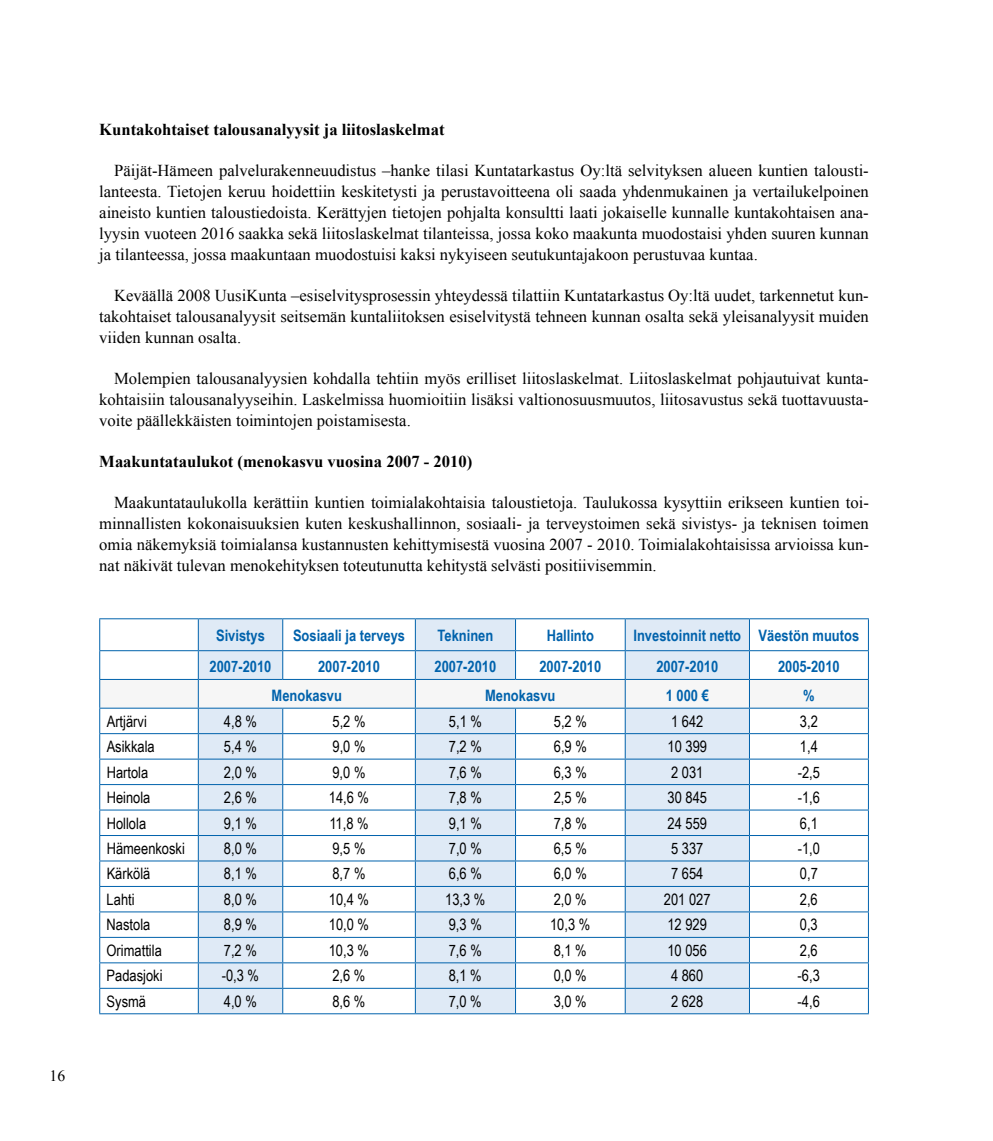
<style>
.page{position:relative;width:993px;height:1141px;background:#fff}
.page>*{position:absolute;margin:0;border:0;box-sizing:border-box;transform-origin:0 0}
.t1{font:16.62px/21px "Times New Roman";color:#000;text-align:justify}
.t2{font:700 16.62px "Times New Roman";color:#000}
.t3{font:15.75px "Arial Narrow";color:#000}
.t4{font:700 15.75px "Arial Narrow";color:#0062ac}
.t5{font:15.75px "Times New Roman";color:#000}
</style>
<div class="page">
<svg style="left:199px;top:619px;width:549px;height:31px;fill:#dfeaf6"></svg>
<hr style="left:99px;top:618px;width:99px;height:1px;background:#0062ac">
<hr style="left:99px;top:619px;width:1px;height:31px;background:#0062ac">
<hr style="left:198px;top:618px;width:85px;height:1px;background:#0062ac">
<hr style="left:198px;top:619px;width:1px;height:31px;background:#0062ac">
<hr style="left:283px;top:618px;width:132px;height:1px;background:#0062ac">
<hr style="left:282px;top:619px;width:1px;height:31px;background:#0062ac">
<hr style="left:415px;top:618px;width:100px;height:1px;background:#0062ac">
<hr style="left:415px;top:619px;width:1px;height:31px;background:#0062ac">
<hr style="left:515px;top:618px;width:110px;height:1px;background:#0062ac">
<hr style="left:515px;top:619px;width:1px;height:31px;background:#0062ac">
<hr style="left:625px;top:618px;width:124px;height:1px;background:#0062ac">
<hr style="left:624px;top:619px;width:1px;height:31px;background:#0062ac">
<hr style="left:749px;top:618px;width:119px;height:1px;background:#0062ac">
<hr style="left:748px;top:619px;width:1px;height:31px;background:#0062ac">
<hr style="left:867px;top:619px;width:1px;height:31px;background:#0062ac">
<hr style="left:99px;top:650px;width:99px;height:1px;background:#0062ac">
<hr style="left:198px;top:650px;width:85px;height:1px;background:#0062ac">
<hr style="left:283px;top:650px;width:132px;height:1px;background:#0062ac">
<hr style="left:415px;top:650px;width:100px;height:1px;background:#0062ac">
<hr style="left:515px;top:650px;width:110px;height:1px;background:#0062ac">
<hr style="left:625px;top:650px;width:124px;height:1px;background:#0062ac">
<hr style="left:749px;top:650px;width:119px;height:1px;background:#0062ac">
<svg style="left:99px;top:651px;width:769px;height:362px"></svg>
<hr style="left:99px;top:1013px;width:99px;height:1px;background:#0062ac">
<hr style="left:198px;top:1013px;width:85px;height:1px;background:#0062ac">
<hr style="left:283px;top:1013px;width:132px;height:1px;background:#0062ac">
<hr style="left:415px;top:1013px;width:100px;height:1px;background:#0062ac">
<hr style="left:515px;top:1013px;width:110px;height:1px;background:#0062ac">
<hr style="left:625px;top:1013px;width:124px;height:1px;background:#0062ac">
<hr style="left:749px;top:1013px;width:119px;height:1px;background:#0062ac">
<p class="t5" style="left:50px;top:1065px;width:17px">16</p>
<p class="t2" style="left:99px;top:118px;width:347px">Kuntakohtaiset talousanalyysit ja liitoslaskelmat</p>
<p class="t1" style="left:99px;top:160px;width:770px;text-indent:15px">Päijät-Hämeen palvelurakenneuudistus –hanke tilasi Kuntatarkastus Oy:ltä selvityksen alueen kuntien talousti&shy;lanteesta. Tietojen keruu hoidettiin keskitetysti ja perustavoitteena oli saada yhdenmukainen ja vertailukelpoinen aineisto kuntien taloustiedoista. Kerättyjen tietojen pohjalta konsultti laati jokaiselle kunnalle kuntakohtaisen ana&shy;lyysin vuoteen 2016 saakka sekä liitoslaskelmat tilanteissa, jossa koko maakunta muodostaisi yhden suuren kunnan ja tilanteessa, jossa maakuntaan muodostuisi kaksi nykyiseen seutukuntajakoon perustuvaa kuntaa.</p>
<p class="t1" style="left:99px;top:285px;width:770px;text-indent:15px">Keväällä 2008 UusiKunta –esiselvitysprosessin yhteydessä tilattiin Kuntatarkastus Oy:ltä uudet, tarkennetut kun&shy;takohtaiset talousanalyysit seitsemän kuntaliitoksen esiselvitystä tehneen kunnan osalta sekä yleisanalyysit muiden viiden kunnan osalta.</p>
<p class="t1" style="left:99px;top:367px;width:770px;text-indent:15px">Molempien talousanalyysien kohdalla tehtiin myös erilliset liitoslaskelmat. Liitoslaskelmat pohjautuivat kunta&shy;kohtaisiin talousanalyyseihin. Laskelmissa huomioitiin lisäksi valtionosuusmuutos, liitosavustus sekä tuottavuusta&shy;voite päällekkäisten toimintojen poistamisesta.</p>
<p class="t2" style="left:99px;top:450px;width:374px">Maakuntataulukot (menokasvu vuosina 2007 - 2010)</p>
<p class="t1" style="left:99px;top:491px;width:770px;text-indent:15px">Maakuntataulukolla kerättiin kuntien toimialakohtaisia taloustietoja. Taulukossa kysyttiin erikseen kuntien toi&shy;minnallisten kokonaisuuksien kuten keskushallinnon, sosiaali- ja terveystoimen sekä sivistys- ja teknisen toimen omia näkemyksiä toimialansa kustannusten kehittymisestä vuosina 2007 - 2010. Toimialakohtaisissa arvioissa kun&shy;nat näkivät tulevan menokehityksen toteutunutta kehitystä selvästi positiivisemmin.</p>
<p class="t4" style="left:216px;top:623px;width:50px">Sivistys</p>
<p class="t4" style="left:293px;top:623px;width:114px">Sosiaali ja terveys</p>
<p class="t4" style="left:437px;top:623px;width:57px">Tekninen</p>
<p class="t4" style="left:546px;top:623px;width:49px">Hallinto</p>
<p class="t4" style="left:633px;top:623px;width:227px">Investoinnit netto Väestön muutos</p>
<p class="t4" style="left:209px;top:655px;width:63px">2007-2010</p>
<p class="t4" style="left:318px;top:655px;width:63px">2007-2010</p>
<p class="t4" style="left:434px;top:655px;width:63px">2007-2010</p>
<p class="t4" style="left:539px;top:655px;width:63px">2007-2010</p>
<p class="t4" style="left:656px;top:655px;width:63px">2007-2010</p>
<p class="t4" style="left:777px;top:655px;width:63px">2005-2010</p>
<p class="t4" style="left:271px;top:684px;width:72px">Menokasvu</p>
<p class="t4" style="left:485px;top:684px;width:72px">Menokasvu</p>
<p class="t4" style="left:665px;top:684px;width:45px">1 000 €</p>
<p class="t4" style="left:802px;top:684px;width:13px">%</p>
<p class="t3" style="left:107px;top:710px;width:42px">Artjärvi</p>
<p class="t3" style="left:224px;top:710px;width:35px">4,8 %</p>
<p class="t3" style="left:332px;top:710px;width:35px">5,2 %</p>
<p class="t3" style="left:448px;top:710px;width:35px">5,1 %</p>
<p class="t3" style="left:553px;top:710px;width:35px">5,2 %</p>
<p class="t3" style="left:671px;top:710px;width:34px">1 642</p>
<p class="t3" style="left:799px;top:710px;width:19px">3,2</p>
<p class="t3" style="left:107px;top:735px;width:50px">Asikkala</p>
<p class="t3" style="left:224px;top:735px;width:35px">5,4 %</p>
<p class="t3" style="left:332px;top:735px;width:35px">9,0 %</p>
<p class="t3" style="left:448px;top:735px;width:35px">7,2 %</p>
<p class="t3" style="left:553px;top:735px;width:35px">6,9 %</p>
<p class="t3" style="left:667px;top:735px;width:41px">10 399</p>
<p class="t3" style="left:799px;top:735px;width:19px">1,4</p>
<p class="t3" style="left:107px;top:760px;width:43px">Hartola</p>
<p class="t3" style="left:224px;top:760px;width:35px">2,0 %</p>
<p class="t3" style="left:332px;top:760px;width:35px">9,0 %</p>
<p class="t3" style="left:448px;top:760px;width:35px">7,6 %</p>
<p class="t3" style="left:553px;top:760px;width:35px">6,3 %</p>
<p class="t3" style="left:671px;top:760px;width:34px">2 031</p>
<p class="t3" style="left:797px;top:760px;width:24px">-2,5</p>
<p class="t3" style="left:107px;top:786px;width:45px">Heinola</p>
<p class="t3" style="left:224px;top:786px;width:35px">2,6 %</p>
<p class="t3" style="left:329px;top:786px;width:42px">14,6 %</p>
<p class="t3" style="left:448px;top:786px;width:35px">7,8 %</p>
<p class="t3" style="left:553px;top:786px;width:35px">2,5 %</p>
<p class="t3" style="left:667px;top:786px;width:41px">30 845</p>
<p class="t3" style="left:797px;top:786px;width:24px">-1,6</p>
<p class="t3" style="left:107px;top:811px;width:41px">Hollola</p>
<p class="t3" style="left:224px;top:811px;width:35px">9,1 %</p>
<p class="t3" style="left:329px;top:811px;width:41px">11,8 %</p>
<p class="t3" style="left:448px;top:811px;width:35px">9,1 %</p>
<p class="t3" style="left:553px;top:811px;width:35px">7,8 %</p>
<p class="t3" style="left:667px;top:811px;width:41px">24 559</p>
<p class="t3" style="left:799px;top:811px;width:19px">6,1</p>
<p class="t3" style="left:107px;top:837px;width:80px">Hämeenkoski</p>
<p class="t3" style="left:224px;top:837px;width:35px">8,0 %</p>
<p class="t3" style="left:332px;top:837px;width:35px">9,5 %</p>
<p class="t3" style="left:448px;top:837px;width:35px">7,0 %</p>
<p class="t3" style="left:553px;top:837px;width:35px">6,5 %</p>
<p class="t3" style="left:671px;top:837px;width:34px">5 337</p>
<p class="t3" style="left:797px;top:837px;width:24px">-1,0</p>
<p class="t3" style="left:107px;top:862px;width:45px">Kärkölä</p>
<p class="t3" style="left:224px;top:862px;width:35px">8,1 %</p>
<p class="t3" style="left:332px;top:862px;width:35px">8,7 %</p>
<p class="t3" style="left:448px;top:862px;width:35px">6,6 %</p>
<p class="t3" style="left:553px;top:862px;width:35px">6,0 %</p>
<p class="t3" style="left:671px;top:862px;width:34px">7 654</p>
<p class="t3" style="left:799px;top:862px;width:19px">0,7</p>
<p class="t3" style="left:107px;top:888px;width:30px">Lahti</p>
<p class="t3" style="left:224px;top:888px;width:35px">8,0 %</p>
<p class="t3" style="left:329px;top:888px;width:42px">10,4 %</p>
<p class="t3" style="left:445px;top:888px;width:42px">13,3 %</p>
<p class="t3" style="left:553px;top:888px;width:35px">2,0 %</p>
<p class="t3" style="left:663px;top:888px;width:48px">201 027</p>
<p class="t3" style="left:799px;top:888px;width:19px">2,6</p>
<p class="t3" style="left:107px;top:913px;width:45px">Nastola</p>
<p class="t3" style="left:224px;top:913px;width:35px">8,9 %</p>
<p class="t3" style="left:329px;top:913px;width:42px">10,0 %</p>
<p class="t3" style="left:448px;top:913px;width:35px">9,3 %</p>
<p class="t3" style="left:550px;top:913px;width:42px">10,3 %</p>
<p class="t3" style="left:667px;top:913px;width:41px">12 929</p>
<p class="t3" style="left:799px;top:913px;width:19px">0,3</p>
<p class="t3" style="left:107px;top:939px;width:57px">Orimattila</p>
<p class="t3" style="left:224px;top:939px;width:35px">7,2 %</p>
<p class="t3" style="left:329px;top:939px;width:42px">10,3 %</p>
<p class="t3" style="left:448px;top:939px;width:35px">7,6 %</p>
<p class="t3" style="left:553px;top:939px;width:35px">8,1 %</p>
<p class="t3" style="left:667px;top:939px;width:41px">10 056</p>
<p class="t3" style="left:799px;top:939px;width:19px">2,6</p>
<p class="t3" style="left:106px;top:964px;width:57px">Padasjoki</p>
<p class="t3" style="left:222px;top:964px;width:39px">-0,3 %</p>
<p class="t3" style="left:332px;top:964px;width:35px">2,6 %</p>
<p class="t3" style="left:448px;top:964px;width:35px">8,1 %</p>
<p class="t3" style="left:553px;top:964px;width:35px">0,0 %</p>
<p class="t3" style="left:670px;top:964px;width:34px">4 860</p>
<p class="t3" style="left:797px;top:964px;width:24px">-6,3</p>
<p class="t3" style="left:106px;top:990px;width:41px">Sysmä</p>
<p class="t3" style="left:224px;top:990px;width:35px">4,0 %</p>
<p class="t3" style="left:332px;top:990px;width:35px">8,6 %</p>
<p class="t3" style="left:448px;top:990px;width:35px">7,0 %</p>
<p class="t3" style="left:553px;top:990px;width:35px">3,0 %</p>
<p class="t3" style="left:670px;top:990px;width:34px">2 628</p>
<p class="t3" style="left:797px;top:990px;width:24px">-4,6</p>
</div>
